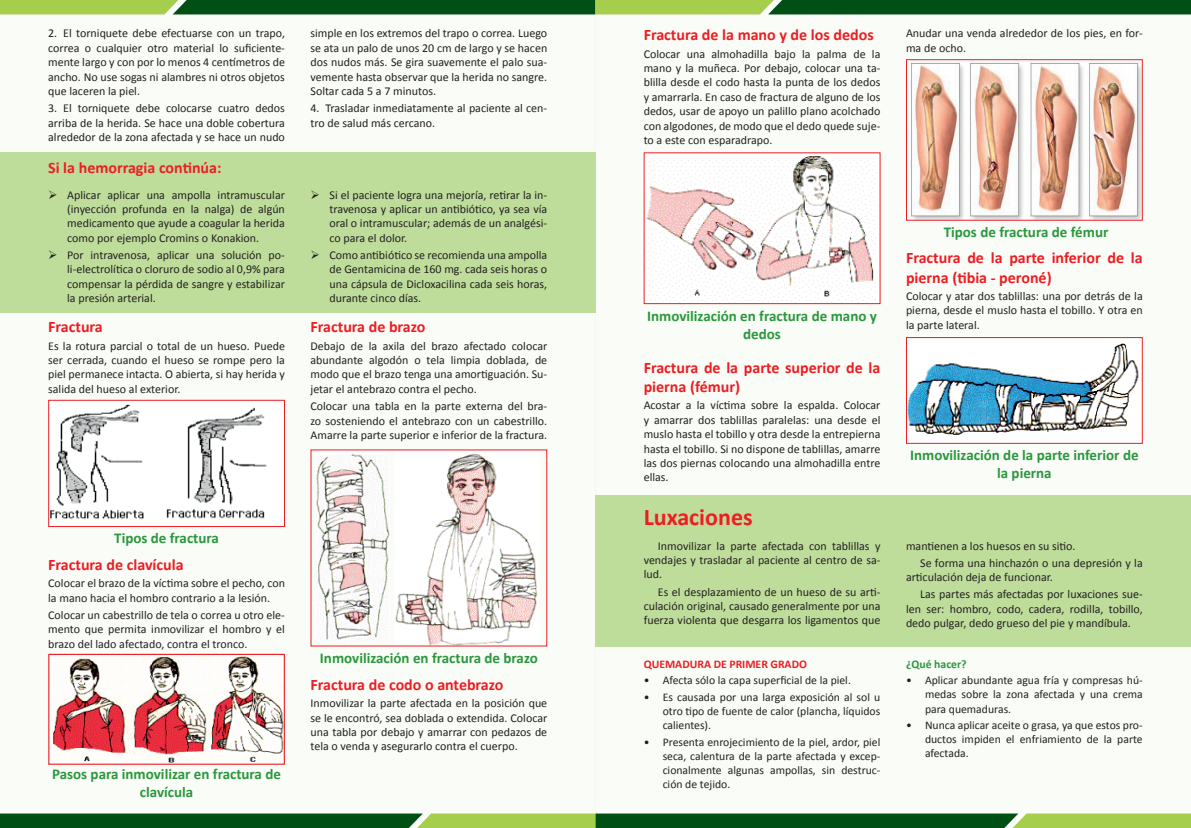
<style>
.page{position:relative;width:1191px;height:828px;background:#fff}
.page>*{position:absolute;margin:0;border:0;box-sizing:border-box;transform-origin:0 0}
.t1{font:700 24px "Calibri";color:#ee1d23}
.t2{font:700 16px/19.2px "Calibri";color:#ee1d23}
.t3{font:700 15px/18px "Calibri";color:#2a973d;text-align:center}
.t4{font:12px/14.4px "Calibri";color:#231f20;text-align:justify}
.t5{font:11.7px/14px "Calibri";color:#231f20;text-align:justify}
.t6{font:700 11.7px "Calibri";color:#ee1d23}
.t7{font:700 11.7px "Calibri";color:#2a973d}
</style>
<div class="page">
<div style="left:0;top:0;width:595px;height:828px;background:#f9fcf7"></div>
<div style="left:595px;top:0;width:596px;height:828px;background:#f9fcf7"></div>
<svg style="left:0;top:0;width:1191px;height:14px"></svg>
<svg style="left:0;top:813px;width:1191px;height:15px"></svg>
<div style="left:595px;top:495px;width:596px;height:152px;background:#bedd9b"></div>
<div style="left:0;top:152px;width:595px;height:161px;background:#bedd9b"></div>
<img style="left:50px;top:404px;width:217px;height:115px">
<div style="left:48px;top:400px;width:237px;height:127px;border:1px solid #ee1d23"></div>
<img style="left:911px;top:62px;width:229px;height:157px">
<div style="left:906px;top:59px;width:236px;height:162px;border:1px solid #ee1d23"></div>
<img style="left:908px;top:343px;width:231px;height:92px">
<div style="left:906px;top:337px;width:236px;height:107px;border:1px solid #ee1d23"></div>
<img style="left:395px;top:453px;width:142px;height:191px">
<img style="left:646px;top:156px;width:229px;height:146px">
<div style="left:643px;top:152px;width:237px;height:152px;border:1px solid #ee1d23"></div>
<img style="left:53px;top:656px;width:230px;height:107px">
<div style="left:48px;top:654px;width:237px;height:111px;border:1px solid #ee1d23"></div>
<img style="left:316px;top:454px;width:74px;height:186px">
<p class="t4" style="left:48px;top:26px;width:238px">2. El torniquete debe efectuarse con un trapo, correa o cualquier otro material lo suficiente&shy;mente largo y con por lo menos 4 centímetros de ancho. No use sogas ni alambres ni otros objetos que laceren la piel.</p>
<p class="t4" style="left:48px;top:101px;width:238px">3. El torniquete debe colocarse cuatro dedos arriba de la herida. Se hace una doble cobertura alrededor de la zona afectada y se hace un nudo</p>
<h2 class="t2" style="left:48px;top:158px;width:175px">Si la hemorragia continúa:</h2>
<p class="t4" style="left:67px;top:187px;width:219px;text-indent:-19px">➢ Aplicar aplicar una ampolla intramuscular (inyección profunda en la nalga) de algún medicamento que ayude a coagular la herida como por ejemplo Cromins o Konakion.</p>
<p class="t4" style="left:67px;top:248px;width:219px;text-indent:-19px">➢ Por intravenosa, aplicar una solución po&shy;li-electrolítica o cloruro de sodio al 0,9% para compensar la pérdida de sangre y estabilizar la presión arterial.</p>
<h2 class="t2" style="left:48px;top:317px;width:56px">Fractura</h2>
<p class="t4" style="left:48px;top:338px;width:238px">Es la rotura parcial o total de un hueso. Puede ser cerrada, cuando el hueso se rompe pero la piel permanece intacta. O abierta, si hay herida y salida del hueso al exterior.</p>
<p class="t4" style="left:310px;top:26px;width:238px">simple en los extremos del trapo o correa. Luego se ata un palo de unos 20 cm de largo y se hacen dos nudos más. Se gira suavemente el palo sua&shy;vemente hasta observar que la herida no sangre.<br>Soltar cada 5 a 7 minutos.</p>
<p class="t4" style="left:310px;top:101px;width:238px">4. Trasladar inmediatamente al paciente al cen&shy;tro de salud más cercano.</p>
<p class="t4" style="left:329px;top:187px;width:219px;text-indent:-19px">➢ Si el paciente logra una mejoría, retirar la in&shy;travenosa y aplicar un antibiótico, ya sea vía oral o intramuscular; además de un analgési&shy;co para el dolor.</p>
<p class="t4" style="left:329px;top:248px;width:219px;text-indent:-19px">➢ Como antibiótico se recomienda una ampolla de Gentamicina de 160 mg. cada seis horas o una cápsula de Dicloxacilina cada seis horas, durante cinco días.</p>
<h2 class="t2" style="left:310px;top:317px;width:117px">Fractura de brazo</h2>
<p class="t4" style="left:310px;top:338px;width:238px">Debajo de la axila del brazo afectado colocar abundante algodón o tela limpia doblada, de modo que el brazo tenga una amortiguación. Su&shy;jetar el antebrazo contra el pecho.</p>
<p class="t4" style="left:310px;top:399px;width:238px">Colocar una tabla en la parte externa del bra&shy;zo sosteniendo el antebrazo con un cabestrillo.<br>Amarre la parte superior e inferior de la fractura.</p>
<p class="t3" style="left:114px;top:529px;width:106px">Tipos de fractura</p>
<h2 class="t2" style="left:48px;top:555px;width:137px">Fractura de clavícula</h2>
<p class="t4" style="left:48px;top:576px;width:238px">Colocar el brazo de la víctima sobre el pecho, con la mano hacia el hombro contrario a la lesión.</p>
<p class="t4" style="left:48px;top:608px;width:238px">Colocar un cabestrillo de tela o correa u otro ele&shy;mento que permita inmovilizar el hombro y el brazo del lado afectado, contra el tronco.</p>
<p class="t3" style="left:52px;top:765px;width:230px">Pasos para inmovilizar en fractura de clavícula</p>
<p class="t3" style="left:320px;top:649px;width:219px">Inmovilización en fractura de brazo</p>
<h2 class="t2" style="left:310px;top:675px;width:195px">Fractura de codo o antebrazo</h2>
<p class="t4" style="left:310px;top:696px;width:238px">Inmovilizar la parte afectada en la posición que se le encontró, sea doblada o extendida. Colocar una tabla por debajo y amarrar con pedazos de tela o venda y asegurarlo contra el cuerpo.</p>
<h2 class="t2" style="left:643px;top:25px;width:231px">Fractura de la mano y de los dedos</h2>
<p class="t4" style="left:643px;top:46px;width:238px">Colocar una almohadilla bajo la palma de la mano y la muñeca. Por debajo, colocar una ta&shy;blilla desde el codo hasta la punta de los dedos y amarrarla. En caso de fractura de alguno de los dedos, usar de apoyo un palillo plano acolchado con algodones, de modo que el dedo quede suje&shy;to a este con esparadrapo.</p>
<p class="t4" style="left:906px;top:26px;width:238px">Anudar una venda alrededor de los pies, en for&shy;ma de ocho.</p>
<p class="t3" style="left:647px;top:307px;width:231px">Inmovilización en fractura de mano y dedos</p>
<h2 class="t2" style="left:643px;top:358px;width:238px">Fractura de la parte superior de la pierna (fémur)</h2>
<p class="t4" style="left:643px;top:398px;width:238px">Acostar a la víctima sobre la espalda. Colocar y amarrar dos tablillas paralelas: una desde el muslo hasta el tobillo y otra desde la entrepierna hasta el tobillo. Si no dispone de tablillas, amarre las dos piernas colocando una almohadilla entre ellas.</p>
<h1 class="t1" style="left:643px;top:502px;width:110px">Luxaciones</h1>
<p class="t4" style="left:643px;top:538px;width:238px;text-indent:14px">Inmovilizar la parte afectada con tablillas y vendajes y trasladar al paciente al centro de sa&shy;lud.</p>
<p class="t4" style="left:643px;top:584px;width:238px;text-indent:14px">Es el desplazamiento de un hueso de su arti&shy;culación original, causado generalmente por una fuerza violenta que desgarra los ligamentos que</p>
<p class="t6" style="left:643px;top:656px;width:165px">QUEMADURA DE PRIMER GRADO</p>
<p class="t5" style="left:643px;top:673px;width:209px">• Afecta sólo la capa superficial de la piel.</p>
<p class="t5" style="left:662px;top:690px;width:219px;text-indent:-19px">• Es causada por una larga exposición al sol u otro tipo de fuente de calor (plancha, líquidos calientes).</p>
<p class="t5" style="left:662px;top:735px;width:219px;text-indent:-19px">• Presenta enrojecimiento de la piel, ardor, piel seca, calentura de la parte afectada y excep&shy;cionalmente algunas ampollas, sin destruc&shy;ción de tejido.</p>
<p class="t3" style="left:943px;top:223px;width:166px">Tipos de fractura de fémur</p>
<h2 class="t2" style="left:906px;top:248px;width:238px">Fractura de la parte inferior de la pierna (tibia - peroné)</h2>
<p class="t4" style="left:906px;top:289px;width:238px">Colocar y atar dos tablillas: una por detrás de la pierna, desde el muslo hasta el tobillo. Y otra en la parte lateral.</p>
<p class="t3" style="left:910px;top:446px;width:230px">Inmovilización de la parte inferior de la pierna</p>
<p class="t4" style="left:920px;top:537px;width:224px;line-height:17.2px;text-indent:-14px">mantienen a los huesos en su sitio.<br>Se forma una hinchazón o una depresión y la</p>
<p class="t4" style="left:920px;top:569px;width:224px;line-height:17.2px;text-indent:-14px">articulación deja de funcionar.<br>Las partes más afectadas por luxaciones sue-</p>
<p class="t4" style="left:906px;top:602px;width:238px">len ser: hombro, codo, cadera, rodilla, tobillo, dedo pulgar, dedo grueso del pie y mandíbula.</p>
<p class="t7" style="left:906px;top:656px;width:62px">¿Qué hacer?</p>
<p class="t5" style="left:925px;top:673px;width:219px;text-indent:-19px">• Aplicar abundante agua fría y compresas hú&shy;medas sobre la zona afectada y una crema para quemaduras.</p>
<p class="t5" style="left:925px;top:718px;width:219px;text-indent:-19px">• Nunca aplicar aceite o grasa, ya que estos pro&shy;ductos impiden el enfriamiento de la parte afectada.</p>
</div>
